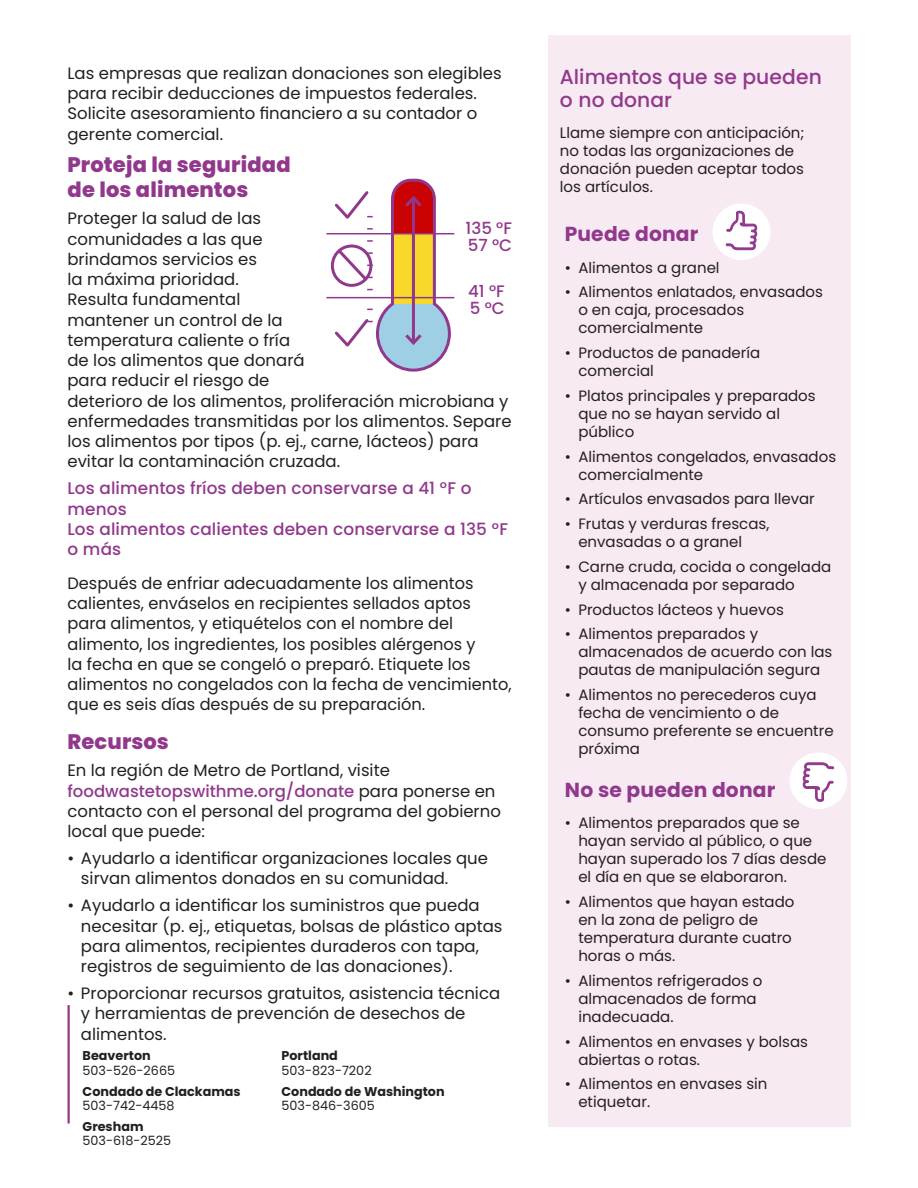
<style>
.page{position:relative;width:918px;height:1188px;background:#fff}
.page>*{position:absolute;margin:0;border:0;box-sizing:border-box;transform-origin:0 0}
.t1{font:800 21px/25.5px "Poppins";letter-spacing:.01em;color:#91388c}
.t2{font:500 20.25px/22.5px "Poppins";letter-spacing:.005em;color:#91388c}
.t3{font:700 20.25px "Poppins";letter-spacing:.01em;color:#91388c}
.t4{font:500 16.8px/20.2px "Poppins";letter-spacing:.005em;color:#91388c}
.t5{font:500 16.65px/17.5px "Poppins";color:#91388c}
.t6{font:16.5px/20.2px "Poppins";color:#231f20}
.t7{font:15px/18px "Poppins";color:#231f20}
.t8{font:700 12.75px "Poppins";color:#231f20}
.t9{font:12.75px "Poppins";color:#231f20}
.s1{font-weight:500;color:#91388c}
</style>
<div class="page">
<div style="left:548px;top:36px;width:302px;height:1091px;background:#f7eaf3"></div>
<div style="left:790px;top:753px;width:57px;height:56px;background:#fff;border-radius:50%"></div>
<svg style="left:803px;top:762px;width:31px;height:40px"></svg>
<div style="left:713px;top:204px;width:57px;height:56px;background:#fff;border-radius:50%"></div>
<svg style="left:726px;top:211px;width:31px;height:39px"></svg>
<hr style="left:68px;top:1005px;width:2px;height:118px;background:#91388c">
<hr style="left:326px;top:297px;width:128px;height:1px;background:#91388c">
<hr style="left:326px;top:233px;width:128px;height:1px;background:#91388c">
<svg style="left:329px;top:178px;width:123px;height:194px"></svg>
<p class="t6" style="left:68px;top:63px;width:436px">Las empresas que realizan donaciones son elegibles para recibir deducciones de impuestos federales.<br>Solicite asesoramiento financiero a su contador o gerente comercial.</p>
<p class="t1" style="left:68px;top:152px;width:225px">Proteja la seguridad de los alimentos</p>
<p class="t6" style="left:68px;top:209px;width:446px">Proteger la salud de las<br>comunidades a las que<br>brindamos servicios es<br>la máxima prioridad.<br>Resulta fundamental<br>mantener un control de la<br>temperatura caliente o fría<br>de los alimentos que donará<br>para reducir el riesgo de<br>deterioro de los alimentos, proliferación microbiana y enfermedades transmitidas por los alimentos. Separe los alimentos por tipos (p. ej., carne, lácteos) para evitar la contaminación cruzada.</p>
<p class="t4" style="left:68px;top:478px;width:442px">Los alimentos fríos deben conservarse a 41 °F o menos<br>Los alimentos calientes deben conservarse a 135 °F o más</p>
<p class="t6" style="left:68px;top:573px;width:446px">Después de enfriar adecuadamente los alimentos calientes, enváselos en recipientes sellados aptos para alimentos, y etiquételos con el nombre del alimento, los ingredientes, los posibles alérgenos y<br>la fecha en que se congeló o preparó. Etiquete los alimentos no congelados con la fecha de vencimiento, que es seis días después de su preparación.</p>
<p class="t1" style="left:68px;top:729px;width:103px">Recursos</p>
<p class="t6" style="left:68px;top:761px;width:435px">En la región de Metro de Portland, visite <span class="s1">foodwastetopswithme.org/donate</span> para ponerse en contacto con el personal del programa del gobierno local que puede:</p>
<p class="t6" style="left:81px;top:848px;width:409px;text-indent:-13px">• Ayudarlo a identificar organizaciones locales que sirvan alimentos donados en su comunidad.</p>
<p class="t6" style="left:81px;top:895px;width:423px;text-indent:-13px">• Ayudarlo a identificar los suministros que pueda necesitar (p. ej., etiquetas, bolsas de plástico aptas para alimentos, recipientes duraderos con tapa, registros de seguimiento de las donaciones).</p>
<p class="t6" style="left:81px;top:983px;width:421px;text-indent:-13px">• Proporcionar recursos gratuitos, asistencia técnica y herramientas de prevención de desechos de alimentos.</p>
<p class="t5" style="left:466px;top:219px;width:48px">135 °F<br>57 °C</p>
<p class="t5" style="left:468px;top:282px;width:38px">41 °F<br>5 °C</p>
<p class="t8" style="left:83px;top:1048px;width:70px">Beaverton</p>
<p class="t9" style="left:83px;top:1063px;width:94px">503-526-2665</p>
<p class="t8" style="left:83px;top:1084px;width:160px">Condado de Clackamas</p>
<p class="t9" style="left:83px;top:1098px;width:93px">503-742-4458</p>
<p class="t8" style="left:83px;top:1119px;width:62px">Gresham</p>
<p class="t9" style="left:83px;top:1133px;width:90px">503-618-2525</p>
<p class="t8" style="left:282px;top:1048px;width:58px">Portland</p>
<p class="t9" style="left:282px;top:1063px;width:92px">503-823-7202</p>
<p class="t8" style="left:282px;top:1084px;width:165px">Condado de Washington</p>
<p class="t9" style="left:282px;top:1098px;width:95px">503-846-3605</p>
<p class="t2" style="left:560px;top:66px;width:263px">Alimentos que se pueden o no donar</p>
<p class="t7" style="left:560px;top:124px;width:246px">Llame siempre con anticipación; no todas las organizaciones de donación pueden aceptar todos los artículos.</p>
<p class="t3" style="left:565px;top:222px;width:135px">Puede donar</p>
<p class="t7" style="left:565px;top:259px;width:156px">• Alimentos a granel</p>
<p class="t7" style="left:578px;top:283px;width:246px;text-indent:-14px">• Alimentos enlatados, envasados o en caja, procesados comercialmente</p>
<p class="t7" style="left:578px;top:344px;width:183px;text-indent:-14px">• Productos de panadería comercial</p>
<p class="t7" style="left:578px;top:387px;width:239px;text-indent:-14px">• Platos principales y preparados que no se hayan servido al público</p>
<p class="t7" style="left:578px;top:448px;width:259px;text-indent:-14px">• Alimentos congelados, envasados comercialmente</p>
<p class="t7" style="left:565px;top:490px;width:252px">• Artículos envasados para llevar</p>
<p class="t7" style="left:578px;top:515px;width:192px;text-indent:-14px">• Frutas y verduras frescas, envasadas o a granel</p>
<p class="t7" style="left:578px;top:558px;width:255px;text-indent:-14px">• Carne cruda, cocida o congelada y almacenada por separado</p>
<p class="t7" style="left:565px;top:601px;width:221px">• Productos lácteos y huevos</p>
<p class="t7" style="left:578px;top:625px;width:256px;text-indent:-14px">• Alimentos preparados y almacenados de acuerdo con las pautas de manipulación segura</p>
<p class="t7" style="left:578px;top:686px;width:257px;text-indent:-14px">• Alimentos no perecederos cuya fecha de vencimiento o de consumo preferente se encuentre próxima</p>
<p class="t3" style="left:565px;top:778px;width:212px">No se pueden donar</p>
<p class="t7" style="left:578px;top:814px;width:250px;text-indent:-14px">• Alimentos preparados que se hayan servido al público, o que hayan superado los 7 días desde el día en que se elaboraron.</p>
<p class="t7" style="left:578px;top:893px;width:218px;text-indent:-14px">• Alimentos que hayan estado en la zona de peligro de temperatura durante cuatro horas o más.</p>
<p class="t7" style="left:578px;top:972px;width:186px;text-indent:-14px">• Alimentos refrigerados o almacenados de forma inadecuada.</p>
<p class="t7" style="left:578px;top:1033px;width:231px;text-indent:-14px">• Alimentos en envases y bolsas abiertas o rotas.</p>
<p class="t7" style="left:578px;top:1075px;width:191px;text-indent:-14px">• Alimentos en envases sin etiquetar.</p>
</div>
